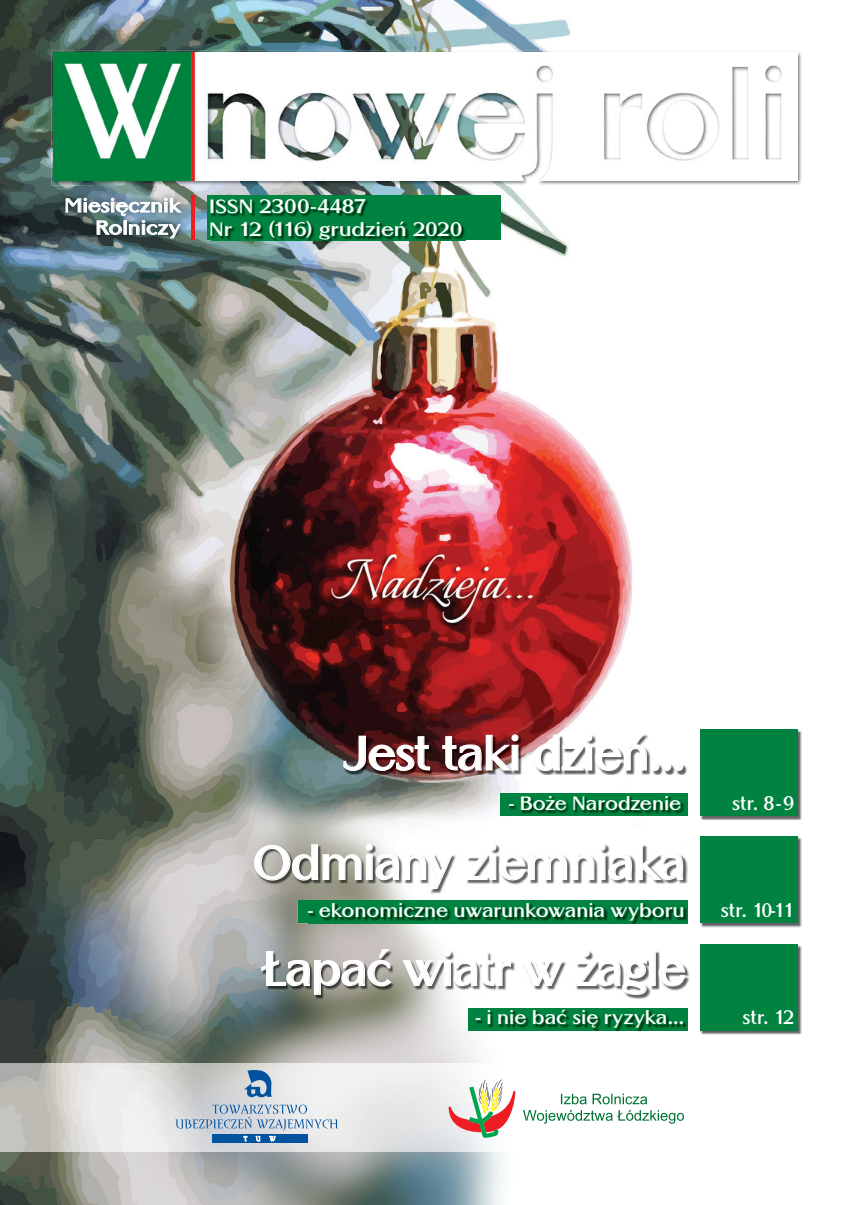
<style>
.page{position:relative;width:851px;height:1205px;background:#fff}
.page>*{position:absolute;margin:0;border:0;box-sizing:border-box;transform-origin:0 0}
.t1{font:700 46.62px "Altrincham";letter-spacing:-.03em;color:#fff}
.t2{font:700 18.75px "Altrincham";letter-spacing:-.005em;color:#fff;scale:1.05 1}
.t3{font:700 18.75px/22.5px "Altrincham";letter-spacing:-.005em;color:#fff;scale:1.12 1}
.t4{font:700 18.75px "Altrincham";letter-spacing:-.005em;color:#fff}
.t5{font:700 18.5px/22.2px "Altrincham";color:#fff;text-align:right;scale:1.12 1}
</style>
<div class="page">
<img style="left:0;top:0;width:571px;height:89px">
<img style="left:0;top:89px;width:84px;height:975px">
<img style="left:84px;top:185px;width:548px;height:618px">
<img style="left:681px;top:769px;width:42px;height:262px">
<img style="left:84px;top:803px;width:171px;height:261px">
<img style="left:255px;top:803px;width:242px;height:40px">
<img style="left:255px;top:893px;width:426px;height:171px">
<img style="left:0;top:1064px;width:674px;height:141px">
<img style="left:58px;top:190px;width:130px;height:55px">
<svg style="left:66px;top:198px;width:116px;height:40px;background:#76878d"></svg>
<div style="left:212px;top:1134px;width:95px;height:9px;background:#0153a0"></div>
<svg style="left:244px;top:1069px;width:28px;height:28px"></svg>
<svg style="left:175px;top:1104px;width:163px;height:37px;background:#b1c2d4"></svg>
<svg style="left:523px;top:1093px;width:161px;height:30px"></svg>
<svg style="left:448px;top:1079px;width:67px;height:59px"></svg>
<img style="left:51px;top:51px;width:751px;height:33px">
<img style="left:51px;top:84px;width:44px;height:101px">
<img style="left:758px;top:84px;width:44px;height:101px">
<img style="left:95px;top:181px;width:663px;height:4px">
<img style="left:53px;top:53px;width:744px;height:128px">
<hr style="left:191px;top:195px;width:4px;height:45px;background:#ee1d23">
<div style="left:207px;top:196px;width:293px;height:44px;background:#008340"></div>
<img style="left:211px;top:223px;width:254px;height:20px">
<svg style="left:211px;top:200px;width:195px;height:40px"></svg>
<svg style="left:412px;top:223px;width:50px;height:13px"></svg>
<div style="left:468px;top:1008px;width:219px;height:23px;background:#008340"></div>
<img style="left:700px;top:838px;width:101px;height:89px">
<div style="left:699px;top:836px;width:98px;height:87px;background:#008340"></div>
<img style="left:255px;top:845px;width:432px;height:48px">
<svg style="left:253px;top:843px;width:200px;height:46px"></svg>
<svg style="left:465px;top:843px;width:218px;height:38px"></svg>
<div style="left:298px;top:901px;width:389px;height:22px;background:#008340"></div>
<img style="left:308px;top:923px;width:379px;height:1px">
<img style="left:309px;top:908px;width:378px;height:15px">
<svg style="left:309px;top:910px;width:4px;height:3px"></svg>
<svg style="left:319px;top:904px;width:129px;height:13px"></svg>
<svg style="left:454px;top:904px;width:229px;height:17px"></svg>
<img style="left:700px;top:730px;width:101px;height:90px">
<div style="left:699px;top:729px;width:98px;height:87px;background:#008340"></div>
<img style="left:344px;top:735px;width:343px;height:40px">
<svg style="left:343px;top:735px;width:87px;height:36px;background:#664042"></svg>
<svg style="left:441px;top:733px;width:78px;height:39px;background:#7b4a4b"></svg>
<svg style="left:533px;top:732px;width:114px;height:40px"></svg>
<div style="left:650px;top:762px;width:9px;height:9px;border:1px solid #fff;border-radius:50%"></div>
<div style="left:662px;top:762px;width:9px;height:9px;border:1px solid #fff;border-radius:50%"></div>
<div style="left:674px;top:762px;width:9px;height:9px;border:1px solid #fff;border-radius:50%"></div>
<div style="left:500px;top:793px;width:187px;height:23px;background:#008340"></div>
<img style="left:509px;top:802px;width:175px;height:12px">
<svg style="left:509px;top:803px;width:5px;height:3px"></svg>
<svg style="left:520px;top:797px;width:47px;height:13px"></svg>
<svg style="left:573px;top:797px;width:108px;height:13px"></svg>
<img style="left:700px;top:945px;width:101px;height:90px">
<div style="left:699px;top:944px;width:98px;height:86px;background:#008340"></div>
<img style="left:262px;top:950px;width:427px;height:49px">
<svg style="left:261px;top:948px;width:131px;height:47px;background:#979893"></svg>
<svg style="left:401px;top:949px;width:110px;height:38px"></svg>
<svg style="left:521px;top:959px;width:42px;height:27px"></svg>
<svg style="left:574px;top:949px;width:73px;height:46px"></svg>
<div style="left:649px;top:950px;width:6px;height:36px;border:1px solid #fff"></div>
<svg style="left:657px;top:959px;width:29px;height:28px"></svg>
<img style="left:476px;top:1011px;width:211px;height:21px">
<svg style="left:487px;top:1011px;width:3px;height:13px"></svg>
<svg style="left:498px;top:1011px;width:28px;height:14px"></svg>
<svg style="left:532px;top:1010px;width:66px;height:18px"></svg>
<svg style="left:604px;top:1011px;width:79px;height:17px"></svg>
<p class="t5" style="left:65px;top:194px;width:105px">Miesięcznik<br>Rolniczy</p>
<p class="t3" style="left:209px;top:195px;width:227px">ISSN 2300-4487<br>Nr 12 (116) grudzień 2020</p>
<h1 class="t1" style="left:341px;top:725px;width:346px">Jest taki dzień...</h1>
<p class="t2" style="left:508px;top:792px;width:166px">- Boże Narodzenie</p>
<p class="t4" style="left:732px;top:792px;width:63px">str. 8-9</p>
<h1 class="t1" style="left:253px;top:834px;width:434px">Odmiany ziemniaka</h1>
<p class="t2" style="left:308px;top:898px;width:360px">- ekonomiczne uwarunkowania wyboru</p>
<p class="t4" style="left:720px;top:898px;width:75px">str. 10-11</p>
<h1 class="t1" style="left:263px;top:940px;width:424px">Łapać wiatr w żagle</h1>
<p class="t2" style="left:475px;top:1006px;width:200px">- i nie bać się ryzyka...</p>
<p class="t4" style="left:742px;top:1006px;width:53px">str. 12</p>
</div>
